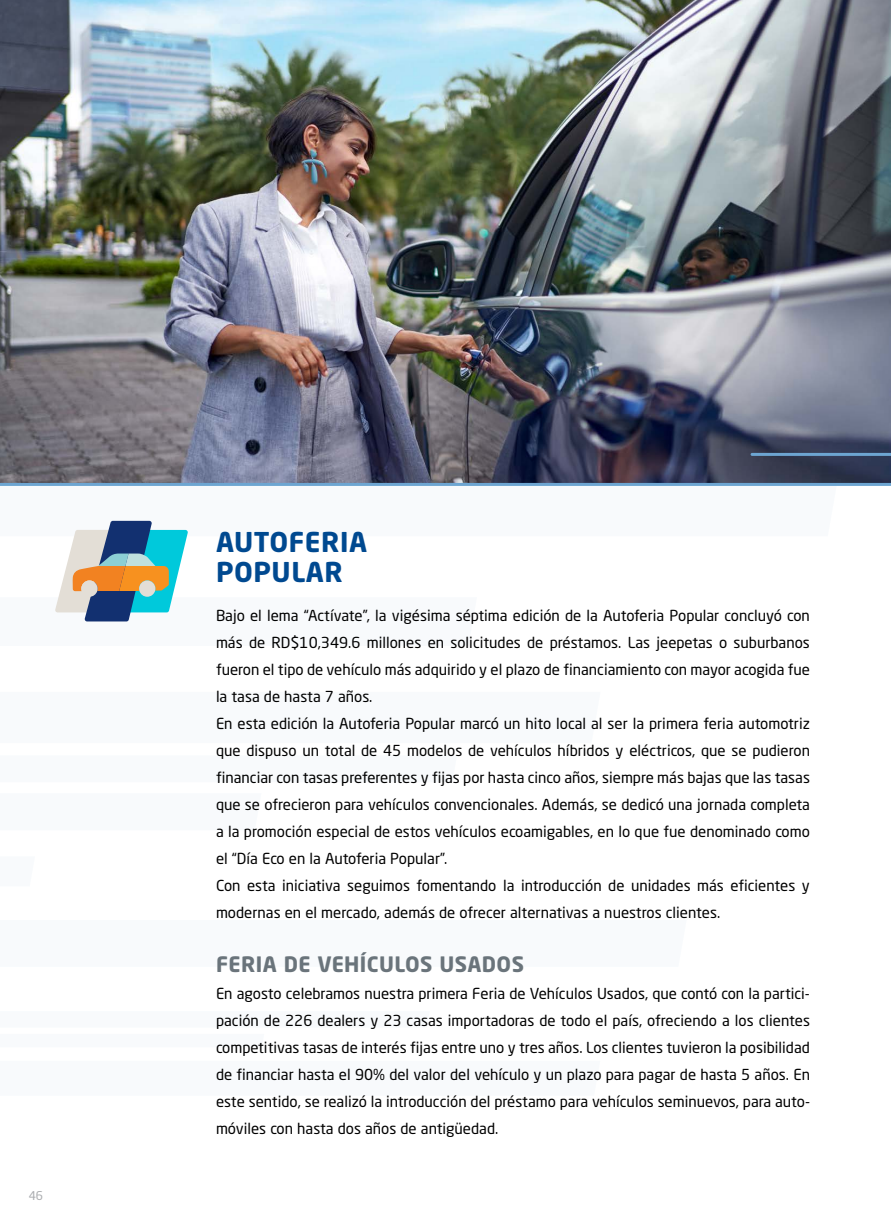
<style>
.page{position:relative;width:891px;height:1229px;background:#fff}
.page>*{position:absolute;margin:0;border:0;box-sizing:border-box;transform-origin:0 0}
.t1{font:700 27px/30px "Neo Sans Std";letter-spacing:.02em;color:#004990}
.t2{font:700 21px "Neo Sans Std";letter-spacing:.02em;color:#6a747b}
.t3{font:15px/27px "Neo Sans Std";color:#000}
.t4{font:12px "Neo Sans Std";color:#abadb0}
</style>
<div class="page">
<svg style="left:55px;top:521px;width:133px;height:101px"></svg>
<img style="left:0;top:0;width:891px;height:437px">
<svg style="left:0;top:437px;width:891px;height:49px;background:#555b70"></svg>
<p class="t4" style="left:29px;top:1188px;width:16px">46</p>
<h1 class="t1" style="left:216px;top:526px;width:153px">AUTOFERIA<br>POPULAR</h1>
<p class="t3" style="left:216px;top:601px;width:596px">Bajo el lema “Actívate”, la vigésima séptima edición de la Autoferia Popular concluyó con más de RD$10,349.6 millones en solicitudes de préstamos. Las jeepetas o suburbanos fueron el tipo de vehículo más adquirido y el plazo de financiamiento con mayor acogida fue la tasa de hasta 7 años.<br>En esta edición la Autoferia Popular marcó un hito local al ser la primera feria automotriz que dispuso un total de 45 modelos de vehículos híbridos y eléctricos, que se pudieron financiar con tasas preferentes y fijas por hasta cinco años, siempre más bajas que las tasas que se ofrecieron para vehículos convencionales. Además, se dedicó una jornada completa a la promoción especial de estos vehículos ecoamigables, en lo que fue denominado como el “Día Eco en la Autoferia Popular”.<br>Con esta iniciativa seguimos fomentando la introducción de unidades más eficientes y modernas en el mercado, además de ofrecer alternativas a nuestros clientes.</p>
<h2 class="t2" style="left:216px;top:950px;width:310px">FERIA DE VEHÍCULOS USADOS</h2>
<p class="t3" style="left:216px;top:979px;width:596px;text-align:justify">En agosto celebramos nuestra primera Feria de Vehículos Usados, que contó con la partici&shy;pación de 226 dealers y 23 casas importadoras de todo el país, ofreciendo a los clientes competitivas tasas de interés fijas entre uno y tres años. Los clientes tuvieron la posibilidad de financiar hasta el 90% del valor del vehículo y un plazo para pagar de hasta 5 años. En este sentido, se realizó la introducción del préstamo para vehículos seminuevos, para auto&shy;móviles con hasta dos años de antigüedad.</p>
</div>
